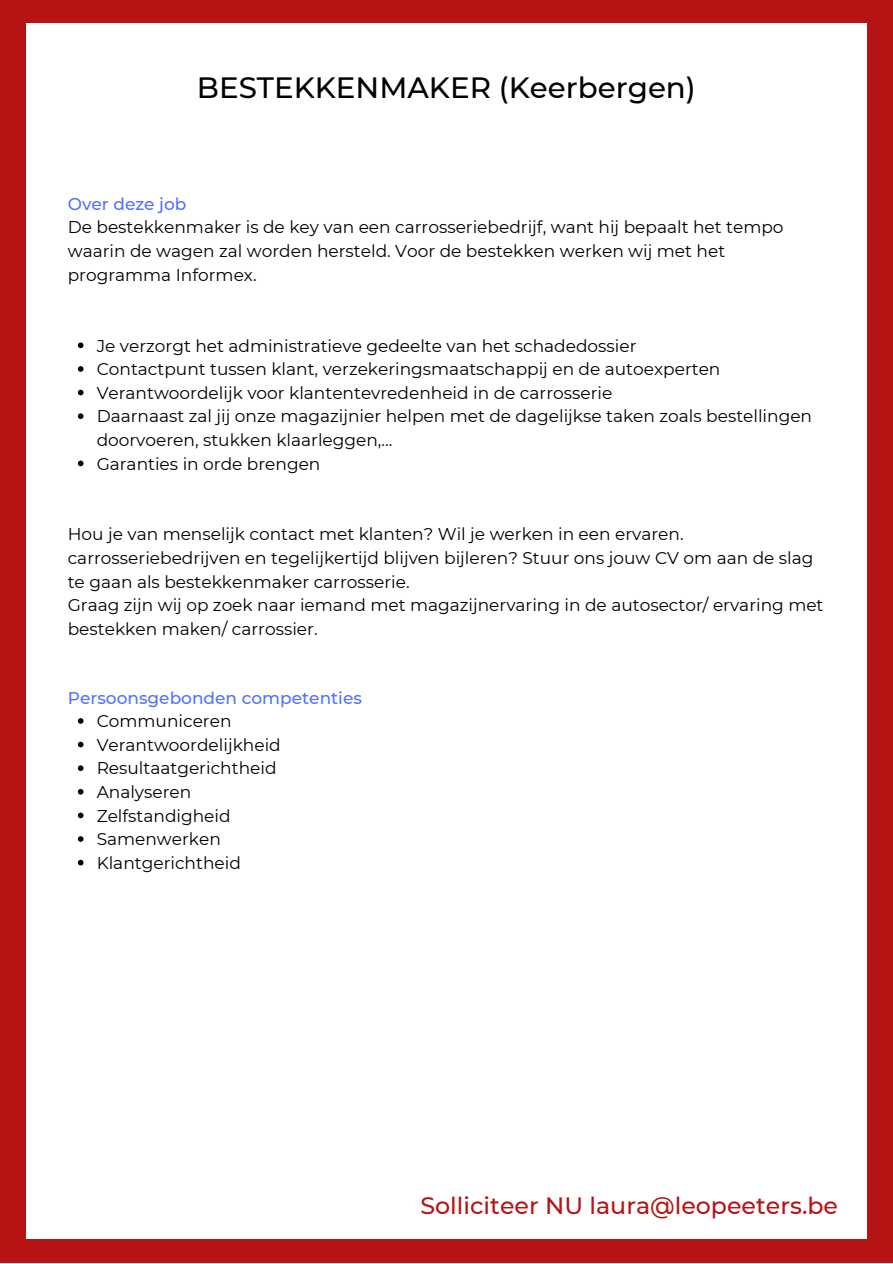
<style>
.page{position:relative;width:893px;height:1264px;background:#fff}
.page>*{position:absolute;margin:0;border:0;box-sizing:border-box;transform-origin:0 0}
.t1{font:500 29.4px "Montserrat";color:#000}
.t2{font:500 23.7px "Montserrat";color:#b61414}
.t3{font:16.95px/23.5px "Montserrat";color:#000}
.t4{font:500 16.95px "Montserrat";color:#5271ff}
</style>
<div class="page">
<div style="left:0;top:0;width:892px;height:1262px;background:#b61414"></div>
<div style="left:26px;top:23px;width:840px;height:1215px;background:#fff"></div>
<svg style="left:78px;top:342px;width:5px;height:6px"></svg>
<svg style="left:78px;top:366px;width:5px;height:6px"></svg>
<svg style="left:78px;top:390px;width:5px;height:5px"></svg>
<svg style="left:78px;top:413px;width:5px;height:6px"></svg>
<svg style="left:78px;top:460px;width:5px;height:6px"></svg>
<svg style="left:78px;top:718px;width:5px;height:5px"></svg>
<svg style="left:78px;top:741px;width:5px;height:6px"></svg>
<svg style="left:78px;top:765px;width:5px;height:6px"></svg>
<svg style="left:78px;top:789px;width:5px;height:5px"></svg>
<svg style="left:78px;top:812px;width:5px;height:6px"></svg>
<svg style="left:78px;top:836px;width:5px;height:5px"></svg>
<svg style="left:78px;top:859px;width:5px;height:6px"></svg>
<h1 class="t1" style="left:197px;top:70px;width:500px">BESTEKKENMAKER (Keerbergen)</h1>
<p class="t4" style="left:68px;top:193px;width:120px">Over deze job</p>
<p class="t3" style="left:68px;top:215px;width:717px">De bestekkenmaker is de key van een carrosseriebedrijf, want hij bepaalt het tempo waarin de wagen zal worden hersteld. Voor de bestekken werken wij met het programma Informex.</p>
<p class="t3" style="left:97px;top:333px;width:717px">Je verzorgt het administratieve gedeelte van het schadedossier<br>Contactpunt tussen klant, verzekeringsmaatschappij en de autoexperten Verantwoordelijk voor klantentevredenheid in de carrosserie<br>Daarnaast zal jij onze magazijnier helpen met de dagelijkse taken zoals bestellingen doorvoeren, stukken klaarleggen,…<br>Garanties in orde brengen</p>
<p class="t3" style="left:68px;top:522px;width:757px">Hou je van menselijk contact met klanten? Wil je werken in een ervaren. carrosseriebedrijven en tegelijkertijd blijven bijleren? Stuur ons jouw CV om aan de slag te gaan als bestekkenmaker carrosserie.<br>Graag zijn wij op zoek naar iemand met magazijnervaring in de autosector/ ervaring met bestekken maken/ carrossier.</p>
<p class="t4" style="left:68px;top:687px;width:296px">Persoonsgebonden competenties</p>
<p class="t3" style="left:97px;top:709px;width:185px">Communiceren<br>Verantwoordelijkheid<br>Resultaatgerichtheid<br>Analyseren<br>Zelfstandigheid<br>Samenwerken<br>Klantgerichtheid</p>
<h2 class="t2" style="left:420px;top:1191px;width:419px">Solliciteer NU laura@leopeeters.be</h2>
</div>
